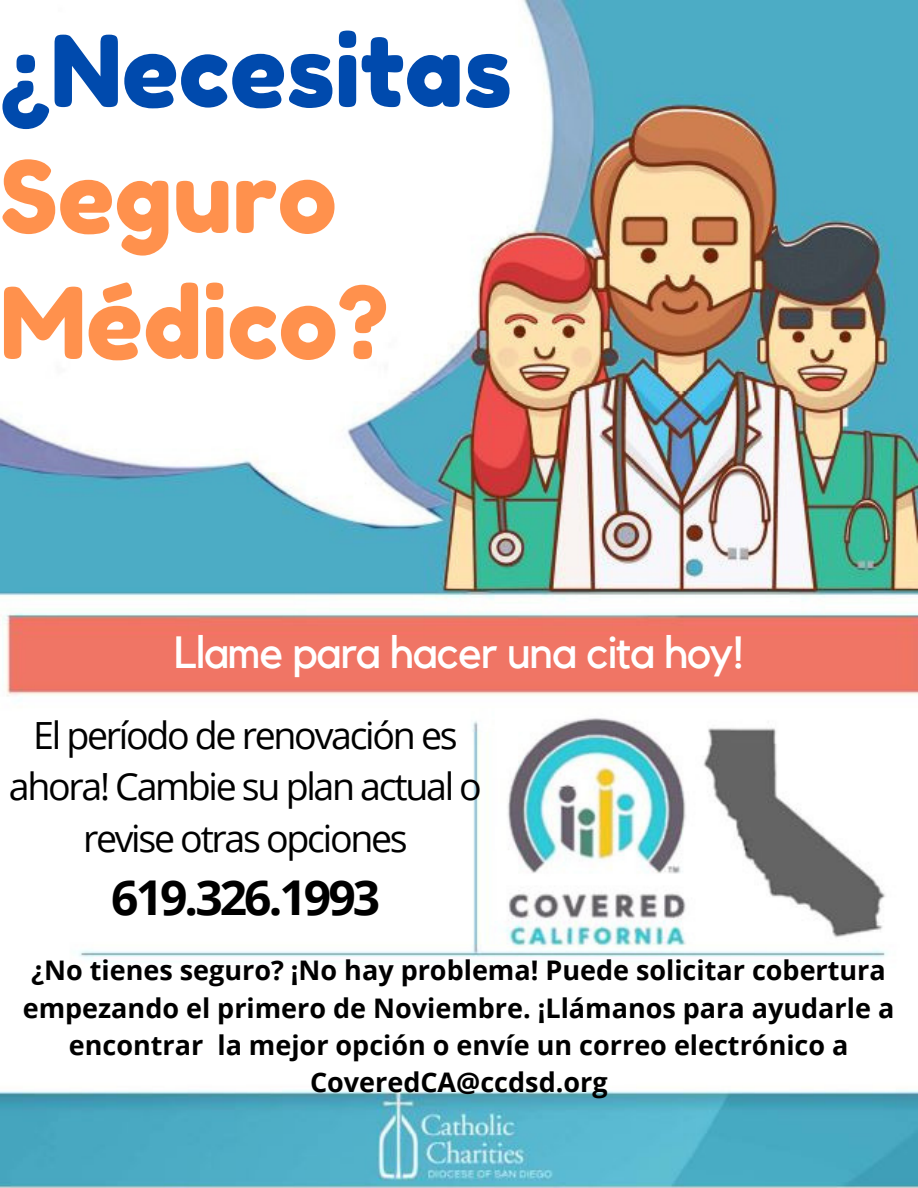
<style>
.page{position:relative;width:918px;height:1188px;background:#fff}
.page>*{position:absolute;margin:0;border:0;box-sizing:border-box;transform-origin:0 0}
.t1{font:99px/126px "Fredoka One";color:#ff914d}
.t2{font:99px "Fredoka One";color:#004aad}
.t3{font:700 48px "Open Sans";letter-spacing:-.06em;color:#000}
.t4{font:45px "Kollektif";letter-spacing:-.03em;color:#fff}
.t5{font:37.5px/51.8px "Open Sans";letter-spacing:-.06em;color:#000;text-align:center}
.t6{font:700 27px/37.2px "Open Sans";color:#000;text-align:center}
</style>
<div class="page">
<img style="left:0;top:1px;width:918px;height:1187px">
<h1 class="t2" style="left:0;top:11px;width:514px">¿Necesitas</h1>
<h1 class="t1" style="left:0;top:134px;width:390px">Seguro<br>Médico?</h1>
<h3 class="t4" style="left:174px;top:632px;width:572px">Llame para hacer una cita hoy!</h3>
<h3 class="t5" style="left:9px;top:708px;width:475px">El período de renovación es ahora! Cambie su plan actual o revise otras opciones</h3>
<h2 class="t3" style="left:111px;top:864px;width:271px">619.326.1993</h2>
<p class="t6" style="left:23px;top:951px;width:873px">¿No tienes seguro? ¡No hay problema! Puede solicitar cobertura empezando el primero de Noviembre. ¡Llámanos para ayudarle a encontrar la mejor opción o envíe un correo electrónico a CoveredCA@ccdsd.org</p>
</div>
